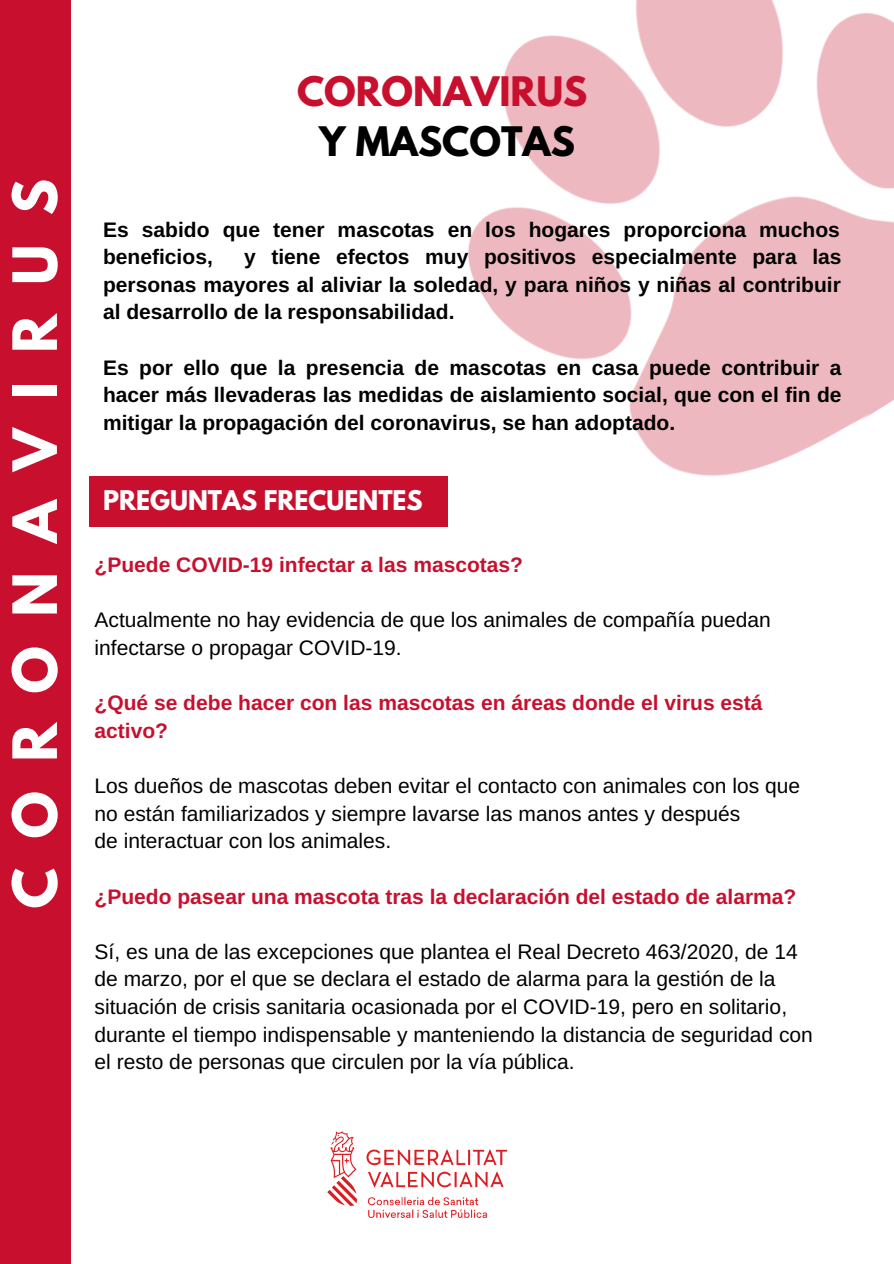
<style>
.page{position:relative;width:894px;height:1264px;background:#fff}
.page>*{position:absolute;margin:0;border:0;box-sizing:border-box;transform-origin:0 0}
.t1{font:700 54px "League Spartan";letter-spacing:.545em;color:#fff}
.t2{font:700 36px "League Spartan";color:#c8102e}
.t3{font:700 36px "League Spartan";color:#000}
.t4{font:700 24px "League Spartan";color:#fff}
.t5{font:21px/27.6px "Arimo";color:#000}
.t6{font:700 21px/27.6px "Arimo";color:#000;text-align:justify}
.t7{font:700 21px/27.6px "Arimo";color:#c8102e}
</style>
<div class="page">
<div style="left:0;top:0;width:71px;height:1263px;background:#c8102e"></div>
<div style="left:89px;top:476px;width:359px;height:51px;background:#c8102e"></div>
<img style="left:327px;top:1131px;width:181px;height:87px">
<img style="left:468px;top:0;width:425px;height:476px">
<h1 class="t1" style="left:8px;top:908px;width:731px;rotate:-90deg">CORONAVIRUS</h1>
<h2 class="t2" style="left:297px;top:73px;width:292px">CORONAVIRUS</h2>
<h2 class="t3" style="left:319px;top:123px;width:257px">Y MASCOTAS</h2>
<p class="t6" style="left:103px;top:215px;width:738px">Es sabido que tener mascotas en los hogares proporciona muchos beneficios,</p>
<p class="t6" style="left:103px;top:243px;width:739px;text-indent:141px">y tiene efectos muy positivos especialmente para las personas mayores al aliviar la soledad, y para niños y niñas al contribuir al desarrollo de la responsabilidad.</p>
<p class="t6" style="left:103px;top:353px;width:739px">Es por ello que la presencia de mascotas en casa puede contribuir a hacer más llevaderas las medidas de aislamiento social, que con el fin de mitigar la propagación del coronavirus, se han adoptado.</p>
<p class="t4" style="left:103px;top:488px;width:321px">PREGUNTAS FRECUENTES</p>
<p class="t7" style="left:94px;top:551px;width:430px">¿Puede COVID-19 infectar a las mascotas?</p>
<p class="t5" style="left:94px;top:606px;width:677px">Actualmente no hay evidencia de que los animales de compañía puedan infectarse o propagar COVID-19.</p>
<p class="t7" style="left:94px;top:689px;width:669px">¿Qué se debe hacer con las mascotas en áreas donde el virus está activo?</p>
<p class="t5" style="left:94px;top:772px;width:706px">Los dueños de mascotas deben evitar el contacto con animales con los que no están familiarizados y siempre lavarse las manos antes y después<br>de interactuar con los animales.</p>
<p class="t7" style="left:94px;top:882px;width:703px">¿Puedo pasear una mascota tras la declaración del estado de alarma?</p>
<p class="t5" style="left:94px;top:937px;width:719px">Sí, es una de las excepciones que plantea el Real Decreto 463/2020, de 14 de marzo, por el que se declara el estado de alarma para la gestión de la situación de crisis sanitaria ocasionada por el COVID-19, pero en solitario, durante el tiempo indispensable y manteniendo la distancia de seguridad con el resto de personas que circulen por la vía pública.</p>
</div>
